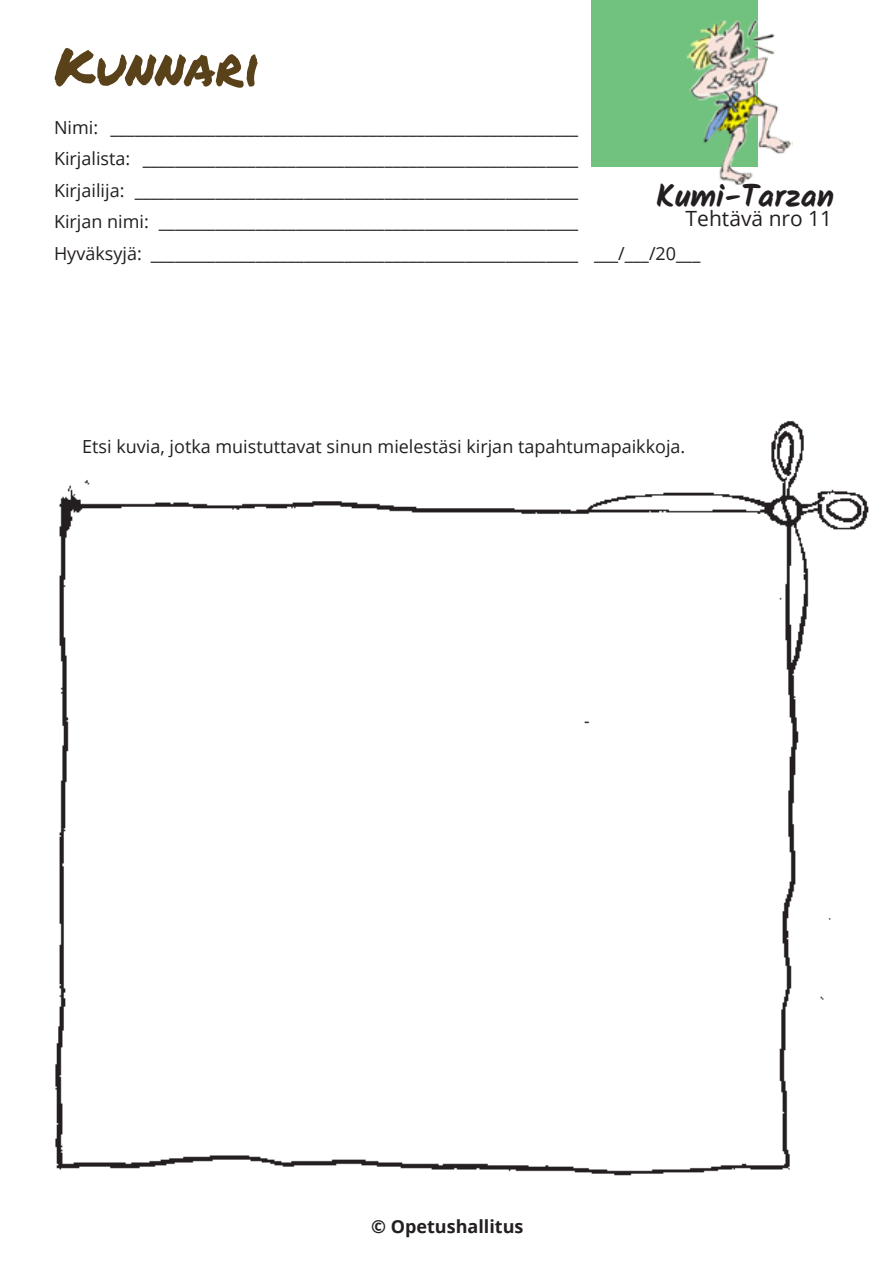
<style>
.page{position:relative;width:893px;height:1263px;background:#fff}
.page>*{position:absolute;margin:0;border:0;box-sizing:border-box;transform-origin:0 0}
.t1{font:52.5px "Permanent Marker";color:#59411a}
.t2{font:700 31.5px "Kalam";color:#231f20}
.t3{font:21px "Open Sans";color:#231f20}
.t4{font:18px/31.5px "Open Sans";color:#231f20}
.t5{font:700 18px "Open Sans";color:#231f20}
</style>
<div class="page">
<div style="left:591px;top:0;width:166px;height:166px;background:#71c27e"></div>
<img style="left:641px;top:0;width:152px;height:185px">
<img style="left:55px;top:421px;width:814px;height:755px">
<h1 class="t1" style="left:54px;top:28px;width:208px">Kunnari</h1>
<p class="t4" style="left:54px;top:111px;width:648px">Nimi: __________________________________________________________<br>Kirjalista: ______________________________________________________<br>Kirjailija: _______________________________________________________<br>Kirjan nimi: ____________________________________________________<br>Hyväksyjä: _____________________________________________________ ___/___/20___</p>
<h2 class="t2" style="left:656px;top:177px;width:180px">Kumi-Tarzan</h2>
<p class="t3" style="left:686px;top:204px;width:148px">Tehtävä nro 11</p>
<p class="t4" style="left:82px;top:430px;width:605px">Etsi kuvia, jotka muistuttavat sinun mielestäsi kirjan tapahtumapaikkoja.</p>
<p class="t5" style="left:371px;top:1213px;width:154px">© Opetushallitus</p>
</div>
